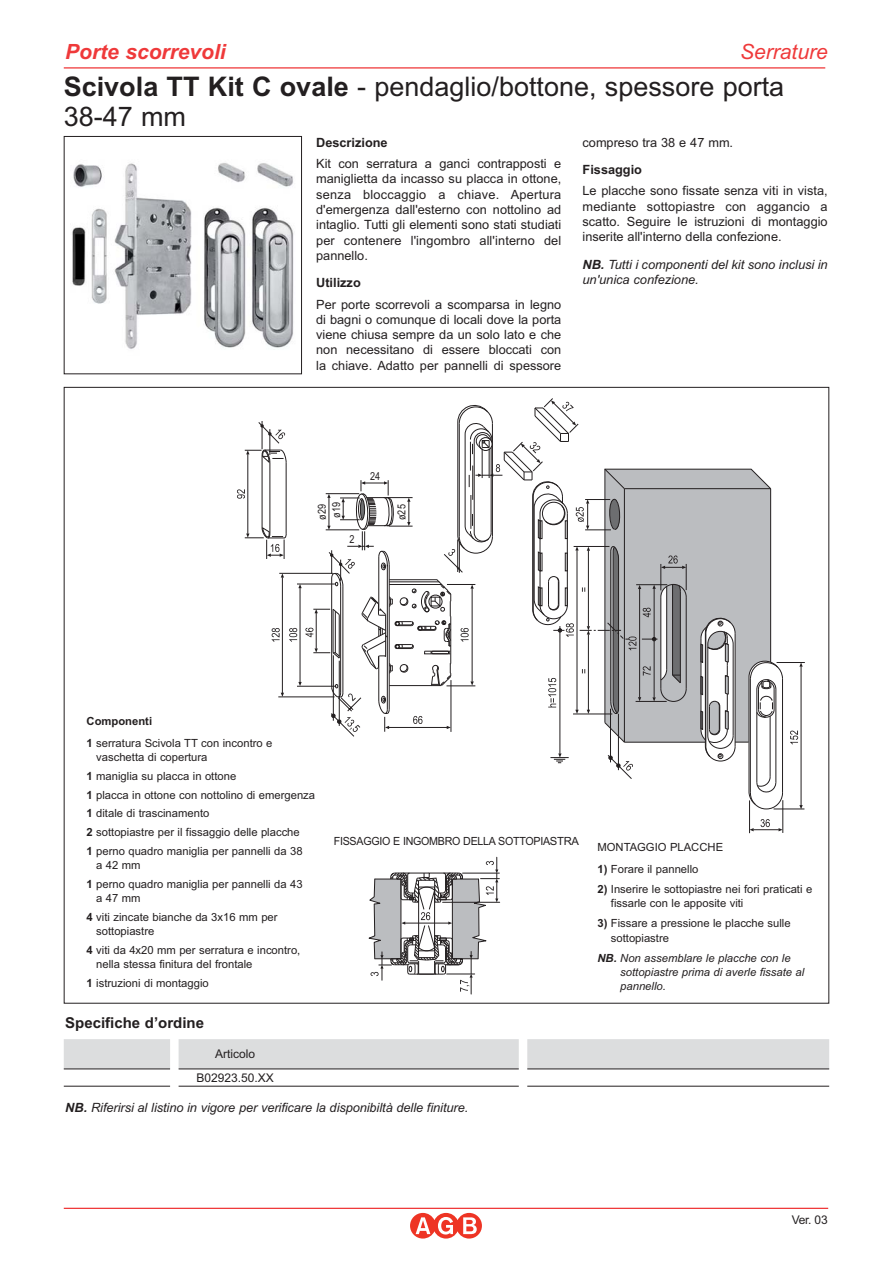
<style>
.page{position:relative;width:893px;height:1263px;background:#fff}
.page>*{position:absolute;margin:0;border:0;box-sizing:border-box;transform-origin:0 0}
.t1{font:27px/30px "Arial";color:#231f20}
.t2{font:italic 700 21px "Arial";color:#ef393a}
.t3{font:italic 21px "Arial";color:#ef393a}
.t4{font:700 15px "Arial";color:#231f20}
.t5{font:12.75px/15.3px "Arial";color:#231f20;text-align:justify}
.t6{font:italic 12.75px/15.3px "Arial";letter-spacing:-.005em;color:#231f20}
.t7{font:700 12.75px "Arial";color:#231f20}
.t8{font:12px/23.5px "Arial";color:#231f20;text-align:center}
.t9{font:11.25px/18.8px "Arial";color:#231f20}
.t10{font:italic 11.25px/14px "Arial";color:#231f20}
.t11{font:11.25px "Arial";letter-spacing:-.025em;color:#231f20;scale:.95 1}
.t12{font:11.1px "Arial Narrow";color:#231f20}
.s1{font-weight:700}
</style>
<div class="page">
<hr style="left:64px;top:67px;width:761px;height:2px;background:#ef393a">
<hr style="left:782px;top:800px;width:1px;height:33px;background:#231f20">
<hr style="left:749px;top:800px;width:1px;height:33px;background:#231f20">
<svg style="left:750px;top:819px;width:33px;height:12px"></svg>
<hr style="left:443px;top:902px;width:57px;height:1px;background:#231f20">
<svg style="left:368px;top:857px;width:131px;height:137px"></svg>
<svg style="left:237px;top:398px;width:568px;height:412px"></svg>
<div style="left:64px;top:1039px;width:765px;height:30px;background:#dcddde"></div>
<hr style="left:64px;top:1069px;width:106px;height:1px;background:#231f20">
<hr style="left:179px;top:1069px;width:340px;height:1px;background:#231f20">
<hr style="left:527px;top:1069px;width:302px;height:1px;background:#231f20">
<hr style="left:64px;top:1086px;width:106px;height:1px;background:#231f20">
<hr style="left:179px;top:1086px;width:340px;height:1px;background:#231f20">
<hr style="left:527px;top:1086px;width:302px;height:1px;background:#231f20">
<img style="left:72px;top:163px;width:222px;height:186px">
<div style="left:64px;top:136px;width:238px;height:238px;border:1px solid #231f20"></div>
<svg style="left:410px;top:1213px;width:72px;height:25px"></svg>
<hr style="left:64px;top:1208px;width:764px;height:1px;background:#ef393a">
<h2 class="t2" style="left:65px;top:44px;width:162px">Porte scorrevoli</h2>
<h2 class="t3" style="left:740px;top:44px;width:89px">Serrature</h2>
<h1 class="t1" style="left:64px;top:74px;width:722px"><span class="s1">Scivola TT Kit C ovale</span> - pendaglio/bottone, spessore porta<br>38-47 mm</h1>
<p class="t7" style="left:316px;top:138px;width:73px">Descrizione</p>
<p class="t5" style="left:316px;top:157px;width:247px">Kit con serratura a ganci contrapposti e maniglietta da incasso su placca in ottone, senza bloccaggio a chiave. Apertura d'emergenza dall'esterno con nottolino ad intaglio. Tutti gli elementi sono stati studiati per contenere l'ingombro all'interno del pannello.</p>
<p class="t7" style="left:316px;top:278px;width:46px">Utilizzo</p>
<p class="t5" style="left:316px;top:298px;width:247px">Per porte scorrevoli a scomparsa in legno di bagni o comunque di locali dove la porta viene chiusa sempre da un solo lato e che non necessitano di essere bloccati con la chiave. Adatto per pannelli di spessore</p>
<p class="t5" style="left:583px;top:136px;width:152px">compreso tra 38 e 47 mm.</p>
<p class="t7" style="left:583px;top:165px;width:61px">Fissaggio</p>
<p class="t5" style="left:583px;top:185px;width:247px">Le placche sono fissate senza viti in vista, mediante sottopiastre con aggancio a scatto. Seguire le istruzioni di montaggio inserite all'interno della confezione.</p>
<p class="t6" style="left:583px;top:258px;width:247px"><span class="s1">NB.</span> Tutti i componenti del kit sono inclusi in un'unica confezione.</p>
<p class="t12" style="left:370px;top:469px;width:12px">24</p>
<p class="t12" style="left:330px;top:517px;width:17px;rotate:-90deg">ø19</p>
<p class="t12" style="left:316px;top:520px;width:17px;rotate:-90deg">ø29</p>
<p class="t12" style="left:395px;top:520px;width:17px;rotate:-90deg">ø25</p>
<p class="t12" style="left:350px;top:533px;width:7px">2</p>
<p class="t9" style="left:87px;top:711px;width:187px;line-height:21.8px"><span class="s1">Componenti<br>1</span> serratura Scivola TT con incontro e</p>
<p class="t9" style="left:87px;top:749px;width:230px;text-indent:10px">vaschetta di copertura<br><span class="s1">1</span> maniglia su placca in ottone<br><span class="s1">1</span> placca in ottone con nottolino di emergenza <span class="s1">1</span> ditale di trascinamento<br><span class="s1">2</span> sottopiastre per il fissaggio delle placche<br><span class="s1">1</span> perno quadro maniglia per pannelli da 38</p>
<p class="t9" style="left:87px;top:857px;width:218px;text-indent:10px">a 42 mm<br><span class="s1">1</span> perno quadro maniglia per pannelli da 43</p>
<p class="t9" style="left:87px;top:890px;width:193px;text-indent:10px">a 47 mm<br><span class="s1">4</span> viti zincate bianche da 3x16 mm per</p>
<p class="t9" style="left:87px;top:923px;width:215px;text-indent:10px">sottopiastre<br><span class="s1">4</span> viti da 4x20 mm per serratura e incontro,</p>
<p class="t9" style="left:87px;top:956px;width:168px;text-indent:10px">nella stessa finitura del frontale<br><span class="s1">1</span> istruzioni di montaggio</p>
<p class="t4" style="left:65px;top:1017px;width:140px">Specifiche d’ordine</p>
<p class="t8" style="left:197px;top:1043px;width:79px">Articolo<br>B02923.50.XX</p>
<p class="t11" style="left:334px;top:837px;width:260px">FISSAGGIO E INGOMBRO DELLA SOTTOPIASTRA</p>
<p class="t6" style="left:65px;top:1101px;width:404px"><span class="s1">NB.</span> Riferirsi al listino in vigore per verificare la disponibiltà delle finiture.</p>
<p class="t9" style="left:597px;top:839px;width:127px">MONTAGGIO PLACCHE</p>
<p class="t9" style="left:597px;top:860px;width:102px"><span class="s1">1)</span> Forare il pannello</p>
<p class="t9" style="left:611px;top:883px;width:203px;line-height:14.2px;text-indent:-13px"><span class="s1">2)</span> Inserire le sottopiastre nei fori praticati e fissarle con le apposite viti</p>
<p class="t9" style="left:611px;top:917px;width:181px;line-height:14.2px;text-indent:-13px"><span class="s1">3)</span> Fissare a pressione le placche sulle sottopiastre</p>
<p class="t10" style="left:620px;top:952px;width:186px;text-indent:-23px"><span class="s1">NB.</span> Non assemblare le placche con le sottopiastre prima di averle fissate al pannello.</p>
<p class="t8" style="left:792px;top:1209px;width:37px">Ver. 03</p>
</div>
